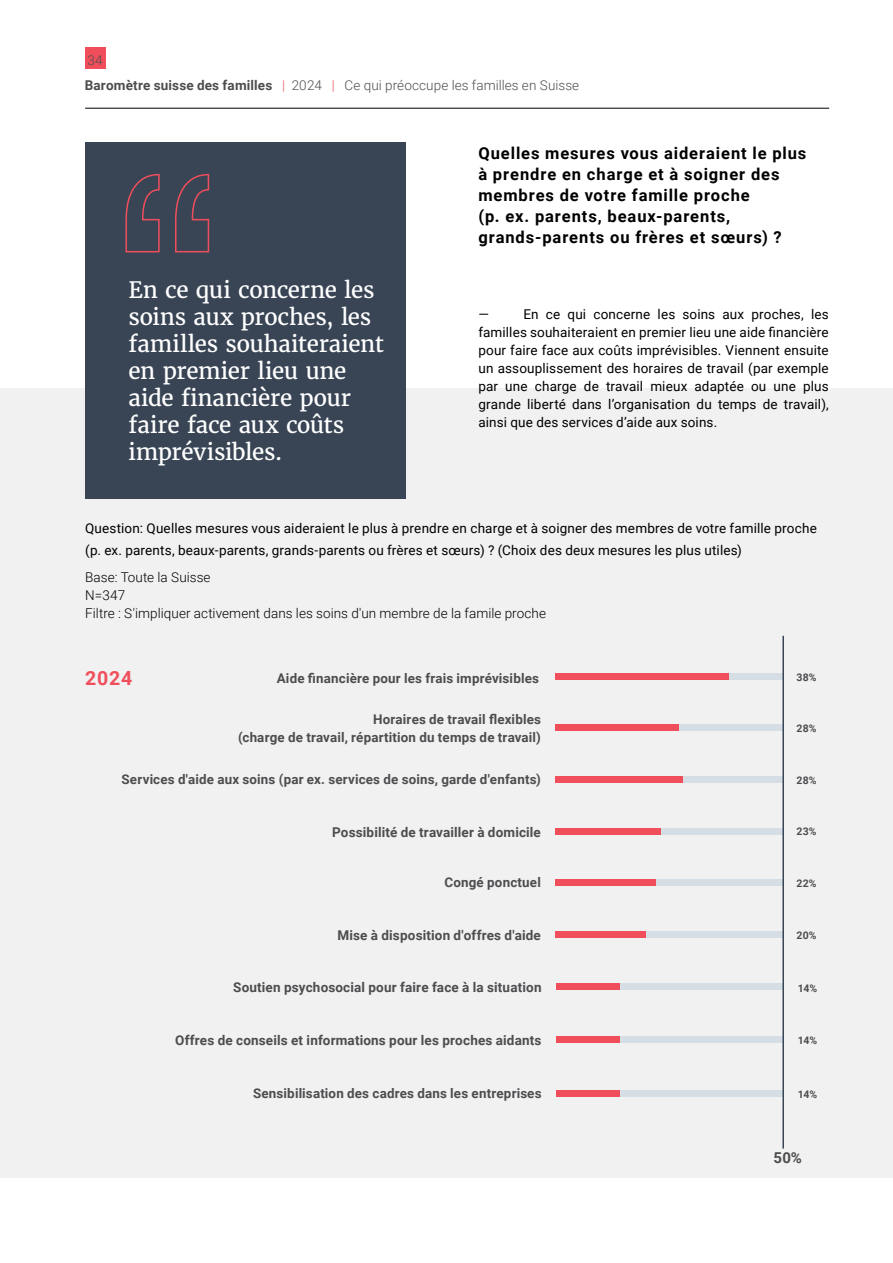
<style>
.page{position:relative;width:893px;height:1263px;background:#fff}
.page>*{position:absolute;margin:0;border:0;box-sizing:border-box;transform-origin:0 0}
.t1{font:22.5px/27px "Merriweather";letter-spacing:-.01em;color:#fff}
.t2{font:700 19.5px "Roboto";color:#f04e5b}
.t3{font:700 16.5px/21px "Roboto";letter-spacing:.055em;color:#000}
.t4{font:700 15px "Roboto";color:#4d4d4f}
.t5{font:13.5px/18px "Roboto";letter-spacing:.01em;color:#000;text-align:justify}
.t6{font:700 13.5px "Roboto";letter-spacing:.01em;color:#4d4d4f}
.t7{font:300 13.5px/18px "Roboto";letter-spacing:.005em;color:#000}
.t8{font:300 13.5px/24.8px "Roboto";letter-spacing:.005em;color:#4d4d4f}
.t9{font:700 13.35px/17.9px "Roboto";letter-spacing:.01em;color:#4d4d4f;text-align:right}
.t10{font:700 10.5px "Roboto";letter-spacing:.02em;color:#4d4d4f}
.s1{font-weight:700}
.s2{color:#f04e5b}
</style>
<div class="page">
<div style="left:85px;top:48px;width:20px;height:21px;background:#f04e5b"></div>
<hr style="left:85px;top:108px;width:744px;height:1px;background:#000">
<div style="left:0;top:388px;width:893px;height:790px;background:#f1f1f2"></div>
<div style="left:85px;top:142px;width:321px;height:356px;background:#394555"></div>
<div style="left:555px;top:776px;width:228px;height:6px;background:#d5dee5"></div>
<div style="left:555px;top:776px;width:127px;height:6px;background:#f04e5b"></div>
<div style="left:555px;top:880px;width:228px;height:6px;background:#d5dee5"></div>
<div style="left:555px;top:880px;width:101px;height:6px;background:#f04e5b"></div>
<div style="left:555px;top:828px;width:228px;height:6px;background:#d5dee5"></div>
<div style="left:555px;top:828px;width:106px;height:6px;background:#f04e5b"></div>
<div style="left:555px;top:931px;width:228px;height:6px;background:#d5dee5"></div>
<div style="left:555px;top:931px;width:91px;height:6px;background:#f04e5b"></div>
<div style="left:555px;top:673px;width:228px;height:6px;background:#d5dee5"></div>
<div style="left:555px;top:673px;width:174px;height:6px;background:#f04e5b"></div>
<div style="left:555px;top:725px;width:228px;height:6px;background:#d5dee5"></div>
<div style="left:555px;top:725px;width:124px;height:6px;background:#f04e5b"></div>
<div style="left:556px;top:984px;width:228px;height:6px;background:#d5dee5"></div>
<div style="left:556px;top:984px;width:63px;height:6px;background:#f04e5b"></div>
<div style="left:556px;top:1036px;width:228px;height:6px;background:#d5dee5"></div>
<div style="left:556px;top:1036px;width:63px;height:7px;background:#f04e5b"></div>
<div style="left:556px;top:1090px;width:228px;height:6px;background:#d5dee5"></div>
<div style="left:556px;top:1090px;width:63px;height:6px;background:#f04e5b"></div>
<hr style="left:782px;top:636px;width:2px;height:512px;background:#394555">
<svg style="left:125px;top:173px;width:85px;height:80px"></svg>
<p class="t8" style="left:85px;top:48px;width:496px">34<br><span class="s1">Baromètre suisse des familles</span> <span class="s2">|</span> 2024 <span class="s2">|</span> Ce qui préoccupe les familles en Suisse</p>
<h1 class="t1" style="left:128px;top:276px;width:257px">En ce qui concerne les soins aux proches, les familles souhaiteraient en premier lieu une aide financière pour faire face aux coûts imprévisibles.</h1>
<p class="t3" style="left:478px;top:142px;width:330px">Quelles mesures vous aideraient le plus à prendre en charge et à soigner des membres de votre famille proche<br>(p. ex. parents, beaux-parents, grands-parents ou frères et sœurs) ?</p>
<p class="t5" style="left:478px;top:304px;width:352px;text-indent:45px">En ce qui concerne les soins aux proches, les familles souhaiteraient en premier lieu une aide financière pour faire face aux coûts imprévisibles. Viennent ensuite un assouplissement des horaires de travail (par exemple par une charge de travail mieux adaptée ou une plus grande liberté dans l’organisation du temps de travail), ainsi que des services d’aide aux soins.</p>
<p class="t5" style="left:478px;top:304px;width:12px">—</p>
<p class="t5" style="left:85px;top:516px;width:733px;line-height:22.5px">Question: Quelles mesures vous aideraient le plus à prendre en charge et à soigner des membres de votre famille proche (p. ex. parents, beaux-parents, grands-parents ou frères et sœurs) ? (Choix des deux mesures les plus utiles)</p>
<p class="t7" style="left:85px;top:568px;width:463px">Base: Toute la Suisse<br>N=347<br>Filtre : S'impliquer activement dans les soins d'un membre de la famile proche</p>
<h2 class="t2" style="left:85px;top:664px;width:49px">2024</h2>
<p class="t9" style="left:277px;top:669px;width:264px">Aide financière pour les frais imprévisibles</p>
<p class="t9" style="left:238px;top:710px;width:304px">Horaires de travail flexibles<br>(charge de travail, répartition du temps de travail)</p>
<p class="t9" style="left:122px;top:769px;width:421px">Services d'aide aux soins (par ex. services de soins, garde d'enfants)</p>
<p class="t10" style="left:796px;top:670px;width:22px">38%</p>
<p class="t10" style="left:796px;top:720px;width:22px">28%</p>
<p class="t10" style="left:796px;top:773px;width:22px">28%</p>
<p class="t6" style="left:332px;top:822px;width:210px">Possibilité de travailler à domicile</p>
<p class="t10" style="left:796px;top:824px;width:22px">23%</p>
<p class="t9" style="left:444px;top:873px;width:98px">Congé ponctuel</p>
<p class="t6" style="left:337px;top:925px;width:205px">Mise à disposition d'offres d'aide</p>
<p class="t10" style="left:796px;top:876px;width:22px">22%</p>
<p class="t10" style="left:796px;top:928px;width:22px">20%</p>
<p class="t6" style="left:233px;top:978px;width:310px">Soutien psychosocial pour faire face à la situation</p>
<p class="t10" style="left:798px;top:981px;width:21px">14%</p>
<p class="t6" style="left:175px;top:1030px;width:368px">Offres de conseils et informations pour les proches aidants</p>
<p class="t10" style="left:798px;top:1033px;width:21px">14%</p>
<p class="t9" style="left:253px;top:1084px;width:290px">Sensibilisation des cadres dans les entreprises</p>
<p class="t10" style="left:798px;top:1087px;width:21px">14%</p>
<p class="t4" style="left:774px;top:1147px;width:30px">50%</p>
</div>
